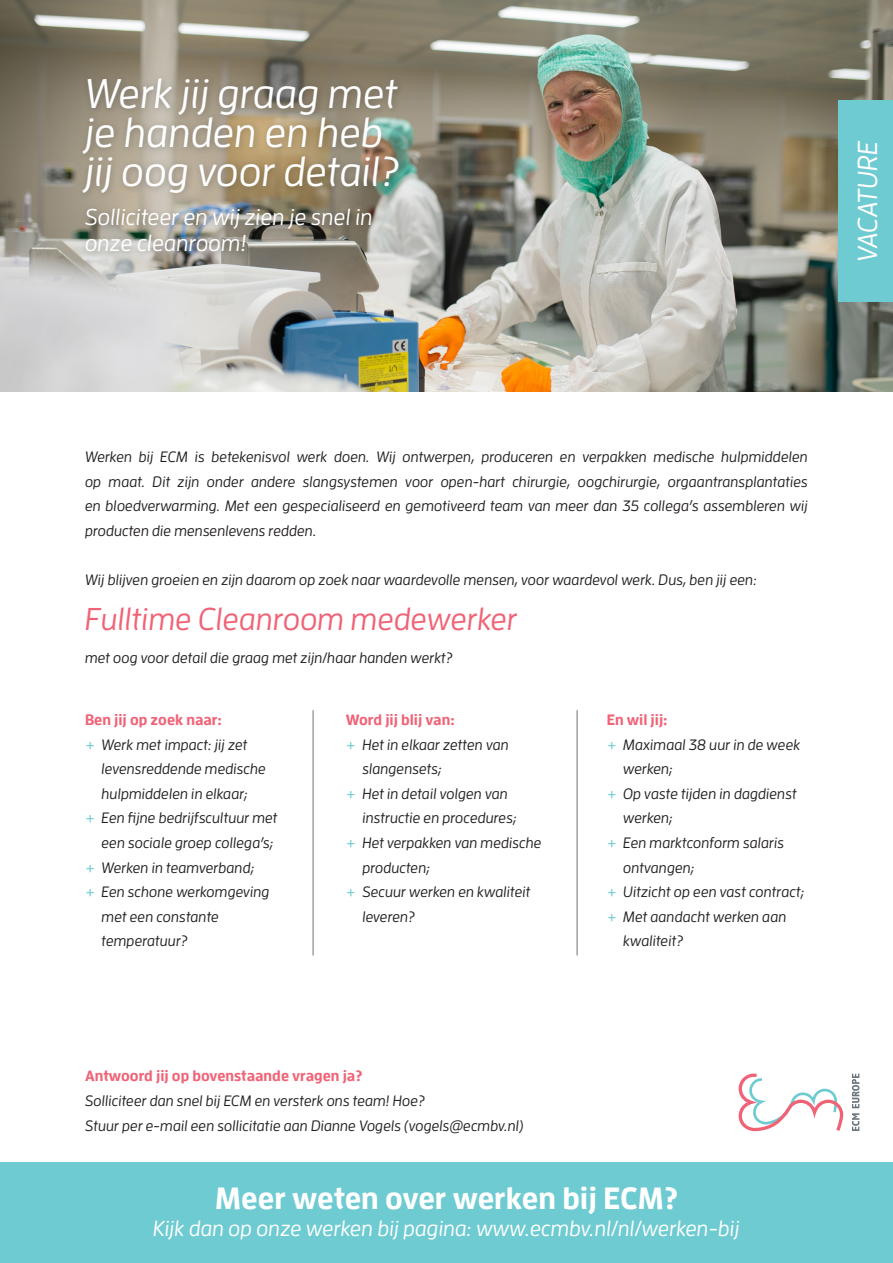
<style>
.page{position:relative;width:893px;height:1263px;background:#fff}
.page>*{position:absolute;margin:0;border:0;box-sizing:border-box;transform-origin:0 0}
.t1{font:italic 41.4px/38.8px "Enzo OT Medium";color:#fff}
.t2{font:italic 31.5px "Enzo OT Medium";color:#f06377}
.t3{font:700 30.45px "Enzo Web W03";color:#fff}
.t4{font:italic 27.3px "Enzo OT Medium";color:#fff}
.t5{font:italic 22.95px/25.7px "Enzo OT Medium";color:#fff}
.t6{font:italic 21.75px "Enzo OT Medium";color:#fff}
.t7{font:italic 15px/24.6px "Enzo OT Medium";color:#231f20}
.t8{font:700 15px "Enzo Web W03";color:#f06377}
.s1{color:#6fcbd2}
</style>
<div class="page">
<img style="left:0;top:0;width:893px;height:392px">
<svg style="left:852px;top:1073px;width:7px;height:58px"></svg>
<svg style="left:738px;top:1073px;width:106px;height:59px"></svg>
<div style="left:77px;top:73px;width:330px;height:186px;background:#231f20;opacity:.3"></div>
<div style="left:838px;top:100px;width:55px;height:202px;background:#6fcbd2"></div>
<hr style="left:313px;top:710px;width:1px;height:245px;background:#6a747b">
<hr style="left:577px;top:710px;width:1px;height:245px;background:#6a747b">
<div style="left:0;top:1162px;width:893px;height:101px;background:#6fcbd2"></div>
<p class="t1" style="left:85px;top:73px;width:316px">Werk jij graag met je handen en heb jij oog voor detail?</p>
<p class="t5" style="left:85px;top:204px;width:289px">Solliciteer en wij zien je snel in onze cleanroom!</p>
<p class="t4" style="left:851px;top:262px;width:123px;rotate:-90deg">VACATURE</p>
<p class="t7" style="left:85px;top:444px;width:724px;text-align:justify">Werken bij ECM is betekenisvol werk doen. Wij ontwerpen, produceren en verpakken medische hulpmiddelen op maat. Dit zijn onder andere slangsystemen voor open-hart chirurgie, oogchirurgie, orgaantransplantaties en bloedverwarming. Met een gespecialiseerd en gemotiveerd team van meer dan 35 collega’s assembleren wij producten die mensenlevens redden.</p>
<p class="t7" style="left:85px;top:567px;width:673px">Wij blijven groeien en zijn daarom op zoek naar waardevolle mensen, voor waardevol werk. Dus, ben jij een:</p>
<p class="t2" style="left:85px;top:600px;width:434px">Fulltime Cleanroom medewerker</p>
<p class="t7" style="left:85px;top:645px;width:369px">met oog voor detail die graag met zijn/haar handen werkt?</p>
<p class="t8" style="left:85px;top:710px;width:138px">Ben jij op zoek naar:</p>
<p class="t7" style="left:102px;top:732px;width:166px;text-indent:-16px"><span class="s1">+</span> Werk met impact: jij zet levensreddende medische hulpmiddelen in elkaar;</p>
<p class="t7" style="left:85px;top:805px;width:194px;text-align:right"><span class="s1">+</span> Een fijne bedrijfscultuur met een sociale groep collega’s;</p>
<p class="t7" style="left:85px;top:855px;width:171px"><span class="s1">+</span> Werken in teamverband;</p>
<p class="t7" style="left:102px;top:879px;width:170px;text-indent:-16px"><span class="s1">+</span> Een schone werkomgeving met een constante temperatuur?</p>
<p class="t8" style="left:346px;top:710px;width:110px">Word jij blij van:</p>
<p class="t7" style="left:362px;top:732px;width:148px;text-indent:-16px"><span class="s1">+</span> Het in elkaar zetten van slangensets;</p>
<p class="t7" style="left:362px;top:781px;width:156px;text-indent:-16px"><span class="s1">+</span> Het in detail volgen van instructie en procedures;</p>
<p class="t7" style="left:362px;top:830px;width:181px;text-indent:-16px"><span class="s1">+</span> Het verpakken van medische producten;</p>
<p class="t7" style="left:362px;top:879px;width:170px;text-indent:-16px"><span class="s1">+</span> Secuur werken en kwaliteit leveren?</p>
<p class="t8" style="left:85px;top:1067px;width:279px">Antwoord jij op bovenstaande vragen ja?</p>
<p class="t7" style="left:85px;top:1088px;width:342px">Solliciteer dan snel bij ECM en versterk ons team! Hoe?</p>
<p class="t7" style="left:85px;top:1113px;width:440px">Stuur per e-mail een sollicitatie aan Dianne Vogels (vogels@ecmbv.nl)</p>
<p class="t8" style="left:607px;top:710px;width:62px">En wil jij:</p>
<p class="t7" style="left:623px;top:732px;width:179px;text-indent:-16px"><span class="s1">+</span> Maximaal 38 uur in de week werken;</p>
<p class="t7" style="left:623px;top:781px;width:175px;text-indent:-16px"><span class="s1">+</span> Op vaste tijden in dagdienst werken;</p>
<p class="t7" style="left:623px;top:830px;width:162px;text-indent:-16px"><span class="s1">+</span> Een marktconform salaris ontvangen;</p>
<p class="t7" style="left:607px;top:879px;width:199px"><span class="s1">+</span> Uitzicht op een vast contract;</p>
<p class="t7" style="left:623px;top:904px;width:165px;text-indent:-16px"><span class="s1">+</span> Met aandacht werken aan kwaliteit?</p>
<p class="t3" style="left:215px;top:1179px;width:464px">Meer weten over werken bij ECM?</p>
<p class="t6" style="left:153px;top:1215px;width:588px">Kijk dan op onze werken bij pagina: www.ecmbv.nl/nl/werken-bij</p>
</div>
